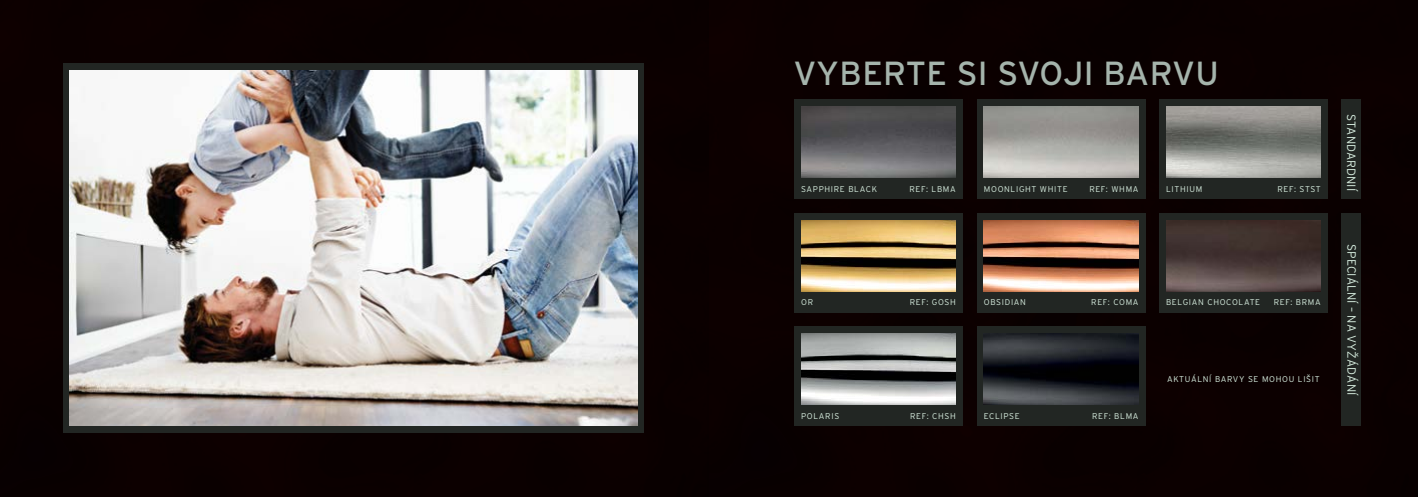
<style>
.page{position:relative;width:1418px;height:497px;background:#fff}
.page>*{position:absolute;margin:0;border:0;box-sizing:border-box;transform-origin:0 0}
.t1{font:33.3px "Interstate Rey";letter-spacing:.01em;color:#a5b4ac}
.t2{font:300 12px "Interstate Rey";letter-spacing:.01em;color:#d7eddf}
.t3{font:300 8.3px "Interstate Rey";letter-spacing:.08em;color:#d7eddf}
</style>
<div class="page">
<div style="left:0;top:0;width:1417px;height:496px;background:#0b0000"></div>
<div style="left:976px;top:99px;width:169px;height:99px;background:#222623"></div>
<div style="left:794px;top:99px;width:168px;height:99px;background:#222623"></div>
<div style="left:1158px;top:99px;width:169px;height:99px;background:#222623"></div>
<div style="left:1341px;top:99px;width:20px;height:99px;background:#222623"></div>
<div style="left:976px;top:213px;width:169px;height:99px;background:#222623"></div>
<div style="left:794px;top:213px;width:168px;height:99px;background:#222623"></div>
<div style="left:1341px;top:213px;width:20px;height:212px;background:#222623"></div>
<div style="left:976px;top:326px;width:169px;height:99px;background:#222623"></div>
<div style="left:794px;top:326px;width:168px;height:99px;background:#222623"></div>
<img style="left:983px;top:106px;width:155px;height:71px">
<img style="left:801px;top:106px;width:154px;height:71px">
<img style="left:1166px;top:106px;width:154px;height:71px">
<img style="left:983px;top:333px;width:155px;height:71px">
<img style="left:801px;top:333px;width:154px;height:71px">
<img style="left:801px;top:220px;width:154px;height:71px">
<img style="left:983px;top:220px;width:155px;height:71px">
<div style="left:1158px;top:213px;width:169px;height:99px;background:#222623"></div>
<img style="left:1166px;top:220px;width:154px;height:71px">
<svg style="left:63px;top:64px;width:580px;height:368px;background:#3a3d3b"></svg>
<img style="left:70px;top:71px;width:567px;height:354px">
<h1 class="t1" style="left:793px;top:53px;width:421px">VYBERTE SI SVOJI BARVU</h1>
<p class="t3" style="left:801px;top:183px;width:13px">SAPPH</p>
<p class="t3" style="left:831px;top:183px;width:30px">IRE BLACK</p>
<p class="t3" style="left:880px;top:183px;width:18px">R</p>
<p class="t3" style="left:915px;top:183px;width:42px">EF: LBMA</p>
<p class="t3" style="left:983px;top:183px;width:15px">MOONL</p>
<p class="t3" style="left:1016px;top:183px;width:68px">IGHT WH ITE R</p>
<p class="t3" style="left:1095px;top:183px;width:45px">EF: WHMA</p>
<p class="t3" style="left:1166px;top:183px;width:36px">LITHIUM</p>
<p class="t3" style="left:1277px;top:183px;width:44px">R EF: STST</p>
<p class="t3" style="left:801px;top:297px;width:13px">OR</p>
<p class="t3" style="left:909px;top:297px;width:48px">REF: GOSH</p>
<p class="t3" style="left:801px;top:410px;width:13px">POLA</p>
<p class="t3" style="left:825px;top:410px;width:14px">RIS</p>
<p class="t3" style="left:910px;top:410px;width:47px">REF: CHSH</p>
<p class="t3" style="left:983px;top:297px;width:37px">OBSIDIAN</p>
<p class="t3" style="left:1091px;top:297px;width:49px">REF: COMA</p>
<p class="t3" style="left:983px;top:410px;width:26px">ECLIPSE</p>
<p class="t3" style="left:1092px;top:410px;width:48px">REF: BLMA</p>
<p class="t3" style="left:1166px;top:297px;width:12px">BELG</p>
<p class="t3" style="left:1188px;top:297px;width:32px">IAN CHOCOLA</p>
<p class="t3" style="left:1249px;top:297px;width:72px">TE REF: BRMA</p>
<p class="t3" style="left:1167px;top:374px;width:150px">AKTUÁLNÍ BARVY SE MOHOU LIŠIT</p>
<h2 class="t2" style="left:1358px;top:114px;width:79px;rotate:90deg">STANDARDNI Í</h2>
<h2 class="t2" style="left:1359px;top:244px;width:153px;rotate:90deg">SPECIÁLNÍ – NA VYŽÁDÁNÍ</h2>
</div>
